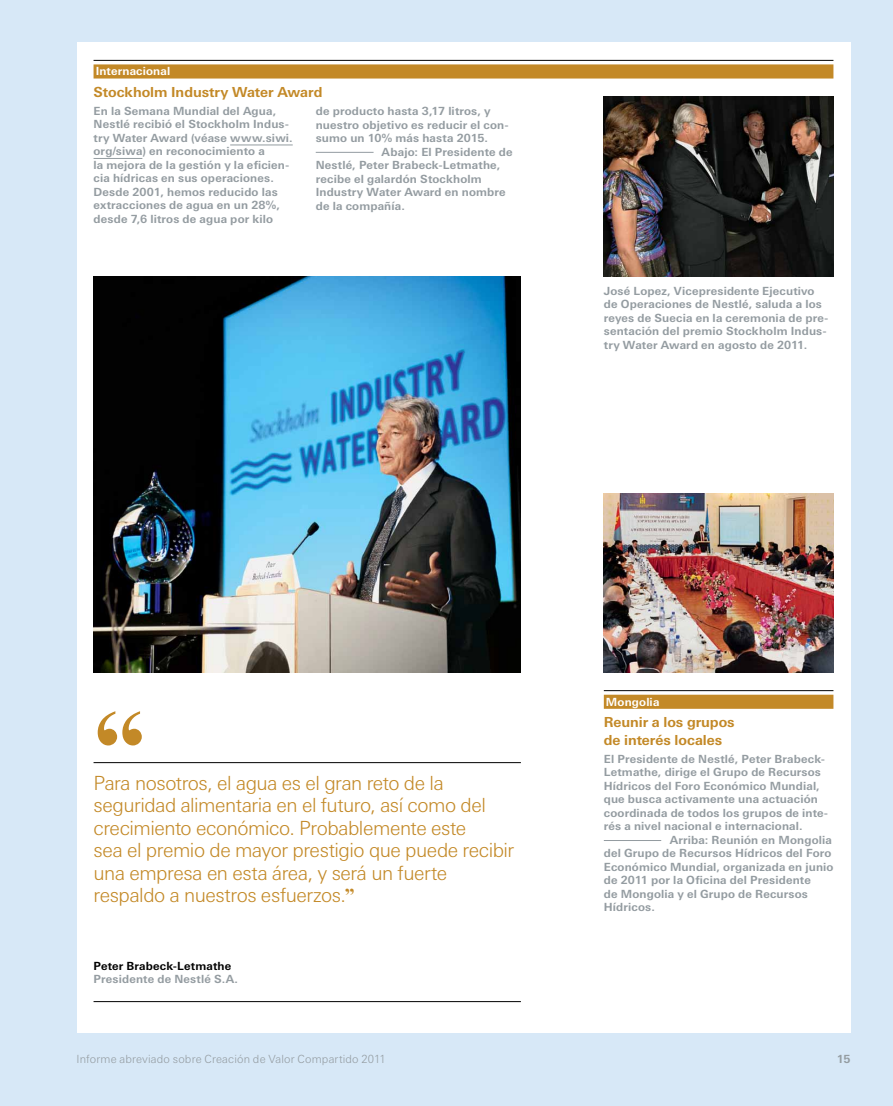
<style>
.page{position:relative;width:893px;height:1106px;background:#d7e8f7}
.page>*{position:absolute;margin:0;border:0;box-sizing:border-box;transform-origin:0 0}
.t1{font:700 105px "Times New Roman";color:#c38927}
.t2{font:300 19.5px/22.5px "LT Univers Basic";letter-spacing:-.025em;color:#c38927}
.t3{font:700 13.8px/18px "LT Univers Basic";letter-spacing:-.005em;color:#c38927}
.t4{font:700 11.25px/13.5px "LT Univers Basic";letter-spacing:.015em;color:#949ca1}
.t5{font:300 11.25px "LT Univers Basic";letter-spacing:.015em;color:#949ca1}
.t6{font:700 11.25px "LT Univers Basic";letter-spacing:.015em;color:#fff}
.t7{font:700 11.25px "LT Univers Basic";letter-spacing:.015em;color:#000}
.s1{font-family:"Times New Roman";font-weight:700}
</style>
<div class="page">
<div style="left:77px;top:43px;width:773px;height:990px;background:#fff"></div>
<img style="left:94px;top:277px;width:427px;height:396px">
<img style="left:604px;top:97px;width:229px;height:180px">
<img style="left:604px;top:493px;width:229px;height:180px">
<hr style="left:94px;top:60px;width:739px;height:1px;background:#000">
<div style="left:94px;top:64px;width:739px;height:15px;background:#c38927"></div>
<hr style="left:230px;top:145px;width:63px;height:1px;background:#949ca1">
<hr style="left:94px;top:158px;width:48px;height:1px;background:#949ca1">
<hr style="left:604px;top:690px;width:229px;height:1px;background:#000">
<div style="left:604px;top:694px;width:229px;height:15px;background:#c38927"></div>
<hr style="left:604px;top:840px;width:57px;height:1px;background:#949ca1">
<hr style="left:94px;top:762px;width:427px;height:1px;background:#000">
<hr style="left:94px;top:1001px;width:427px;height:1px;background:#000">
<hr style="left:316px;top:152px;width:58px;height:1px;background:#949ca1">
<p class="t6" style="left:96px;top:64px;width:76px">Internacional</p>
<p class="t3" style="left:94px;top:83px;width:230px">Stockholm Industry Water Award</p>
<p class="t4" style="left:94px;top:104px;width:201px">En la Semana Mundial del Agua,<br>Nestlé recibió el Stockholm Indus&shy;try Water Award (véase www.siwi. org/siwa) en reconocimiento a<br>la mejora de la gestión y la eficien&shy;cia hídricas en sus operaciones.<br>Desde 2001, hemos reducido las extracciones de agua en un 28%, desde 7,6 litros de agua por kilo</p>
<p class="t4" style="left:316px;top:104px;width:176px">de producto hasta 3,17 litros, y</p>
<p class="t4" style="left:316px;top:118px;width:194px">nuestro objetivo es reducir el con-</p>
<p class="t4" style="left:316px;top:131px;width:174px">sumo un 10% más hasta 2015.</p>
<p class="t4" style="left:382px;top:145px;width:132px">Abajo: El Presidente de</p>
<p class="t4" style="left:316px;top:158px;width:186px">Nestlé, Peter Brabeck-Letmathe,</p>
<p class="t4" style="left:316px;top:172px;width:168px">recibe el galardón Stockholm</p>
<p class="t4" style="left:316px;top:185px;width:191px">Industry Water Award en nombre</p>
<p class="t4" style="left:316px;top:199px;width:91px">de la compañía.</p>
<p class="t4" style="left:604px;top:284px;width:226px">José Lopez, Vicepresidente Ejecutivo de Operaciones de Nestlé, saluda a los reyes de Suecia en la ceremonia de pre&shy;sentación del premio Stockholm Indus&shy;try Water Award en agosto de 2011.</p>
<h1 class="t1" style="left:94px;top:674px;width:54px">“</h1>
<p class="t2" style="left:94px;top:771px;width:422px">Para nosotros, el agua es el gran reto de la seguridad alimentaria en el futuro, así como del crecimiento económico. Probablemente este<br>sea el premio de mayor prestigio que puede recibir una empresa en esta área, y será un fuerte respaldo a nuestros esfuerzos.<span class="s1">”</span></p>
<p class="t7" style="left:94px;top:959px;width:139px">Peter Brabeck‑Letmathe</p>
<p class="t4" style="left:94px;top:972px;width:146px">Presidente de Nestlé S.A.</p>
<p class="t6" style="left:606px;top:694px;width:55px">Mongolia</p>
<p class="t3" style="left:604px;top:713px;width:132px">Reunir a los grupos de interés locales</p>
<p class="t4" style="left:604px;top:752px;width:223px">El Presidente de Nestlé, Peter Brabeck-</p>
<p class="t4" style="left:604px;top:765px;width:219px">Letmathe, dirige el Grupo de Recursos</p>
<p class="t4" style="left:604px;top:779px;width:217px">Hídricos del Foro Económico Mundial,</p>
<p class="t4" style="left:604px;top:792px;width:216px">que busca activamente una actuación</p>
<p class="t4" style="left:604px;top:806px;width:226px">coordinada de todos los grupos de inte-</p>
<p class="t4" style="left:604px;top:819px;width:200px">rés a nivel nacional e internacional.</p>
<p class="t4" style="left:670px;top:833px;width:164px">Arriba: Reunión en Mongolia</p>
<p class="t4" style="left:604px;top:846px;width:229px">del Grupo de Recursos Hídricos del Foro</p>
<p class="t4" style="left:604px;top:860px;width:231px">Económico Mundial, organizada en junio</p>
<p class="t4" style="left:604px;top:873px;width:209px">de 2011 por la Oficina del Presidente</p>
<p class="t4" style="left:604px;top:887px;width:206px">de Mongolia y el Grupo de Recursos</p>
<p class="t4" style="left:604px;top:900px;width:53px">Hídricos.</p>
<p class="t5" style="left:77px;top:1052px;width:311px">Informe abreviado sobre Creación de Valor Compartido 2011</p>
<p class="t4" style="left:837px;top:1052px;width:15px">15</p>
</div>
